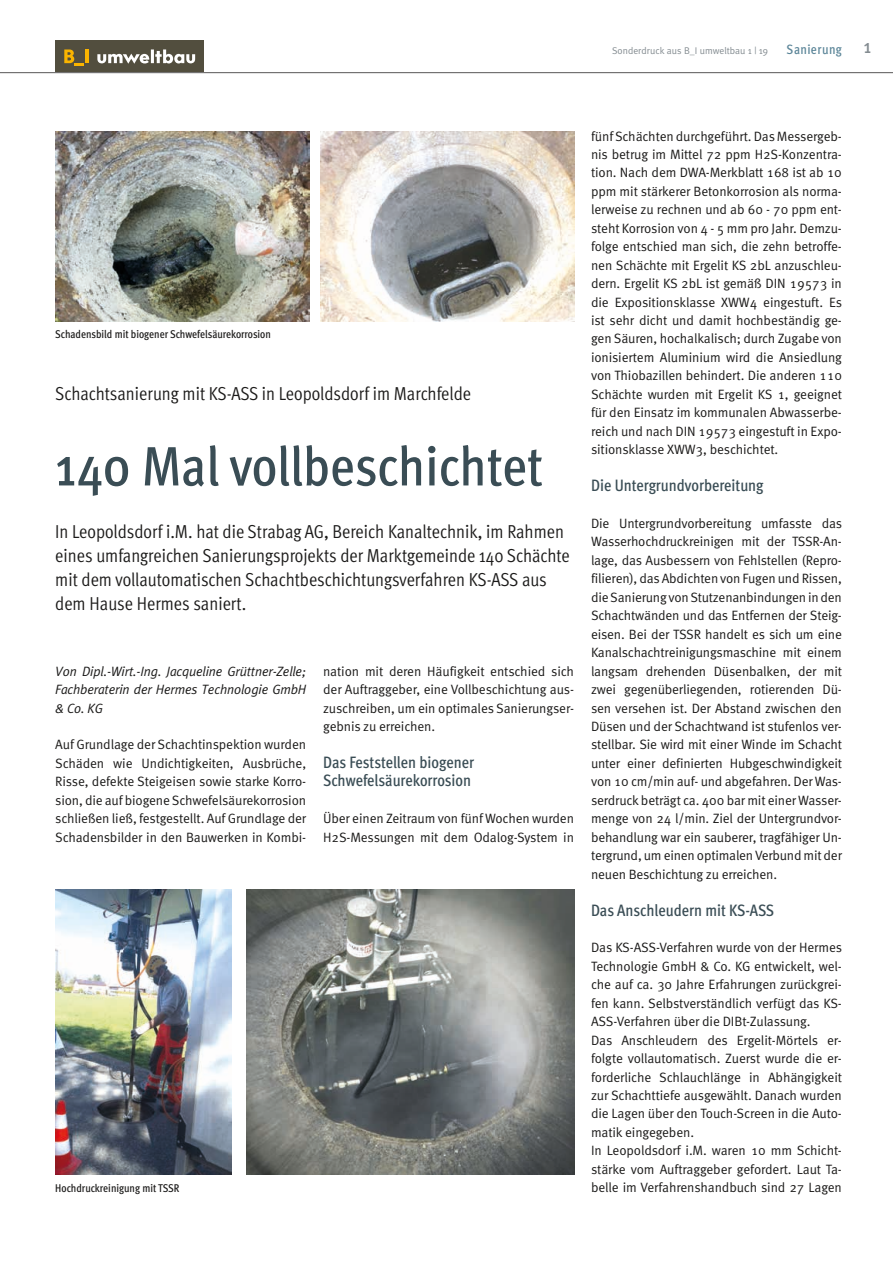
<style>
.page{position:relative;width:893px;height:1263px;background:#fff}
.page>*{position:absolute;margin:0;border:0;box-sizing:border-box;transform-origin:0 0}
.t1{font:500 condensed 55.5px "Meta OT";letter-spacing:-.005em;color:#3a4d55}
.t2{font:18.75px/24px "Meta OT Cond Norm";color:#1b1a19}
.t3{font:500 condensed 16.5px/18.5px "Meta OT";letter-spacing:-.005em;color:#3a4d55}
.t4{font:13.5px/18.5px "Meta OT";letter-spacing:-.01em;color:#1b1a19;text-align:justify}
.t5{font:italic 13.5px/18.5px "Meta Plus Normal";letter-spacing:-.01em;color:#1b1a19;text-align:justify}
.t6{font:500 condensed 13.5px "Meta OT";letter-spacing:.025em;color:#5b8598}
.t7{font:500 condensed 11.25px "Meta OT";letter-spacing:-.005em;color:#1b1a19}
.t8{font:9.75px "Meta Plus Normal";color:#848c91}
.s1{font-size:19.5px;color:#848c91}
</style>
<div class="page">
<img style="left:55px;top:132px;width:254px;height:189px">
<img style="left:320px;top:132px;width:254px;height:189px">
<img style="left:55px;top:890px;width:177px;height:284px">
<img style="left:247px;top:890px;width:327px;height:284px">
<div style="left:55px;top:40px;width:149px;height:32px;background:#524e3e"></div>
<hr style="left:85px;top:49px;width:3px;height:14px;background:#fab400">
<svg style="left:64px;top:49px;width:20px;height:16px"></svg>
<svg style="left:97px;top:49px;width:98px;height:15px"></svg>
<hr style="left:0;top:72px;width:893px;height:1px;background:#585757">
<p class="t8" style="left:612px;top:45px;width:157px">Sonderdruck aus B_I umweltbau 1 | 19</p>
<p class="t6" style="left:787px;top:40px;width:86px">Sanierung <span class="s1">1</span></p>
<p class="t7" style="left:55px;top:327px;width:217px">Schadensbild mit biogener Schwefelsäurekorrosion</p>
<h2 class="t2" style="left:55px;top:381px;width:417px">Schachtsanierung mit KS-ASS in Leopoldsdorf im Marchfelde</h2>
<h1 class="t1" style="left:55px;top:431px;width:489px">140 Mal vollbeschichtet</h1>
<p class="t2" style="left:55px;top:519px;width:516px">In Leopoldsdorf i.M. hat die Strabag AG, Bereich Kanaltechnik, im Rahmen eines umfangreichen Sanierungsprojekts der Marktgemeinde 140 Schächte mit dem vollautomatischen Schachtbeschichtungsverfahren KS-ASS aus dem Hause Hermes saniert.</p>
<p class="t5" style="left:55px;top:661px;width:252px">Von Dipl.-Wirt.-Ing. Jacqueline Grüttner-Zelle; Fachberaterin der Hermes Technologie GmbH &amp; Co. KG</p>
<p class="t4" style="left:55px;top:736px;width:252px">Auf Grundlage der Schachtinspektion wurden Schäden wie Undichtigkeiten, Ausbrüche, Risse, defekte Steigeisen sowie starke Korro&shy;sion, die auf biogene Schwefelsäurekorrosion schließen ließ, festgestellt. Auf Grundlage der Schadensbilder in den Bauwerken in Kombi-</p>
<p class="t4" style="left:323px;top:662px;width:252px">nation mit deren Häufigkeit entschied sich der Auftraggeber, eine Vollbeschichtung aus&shy;zuschreiben, um ein optimales Sanierungser&shy;gebnis zu erreichen.</p>
<p class="t3" style="left:323px;top:752px;width:152px">Das Feststellen biogener<br>Schwefelsäurekorrosion</p>
<p class="t4" style="left:323px;top:809px;width:252px">Über einen Zeitraum von fünf Wochen wurden<br>H2S-Messungen mit dem Odalog-System in</p>
<p class="t7" style="left:55px;top:1180px;width:126px">Hochdruckreinigung mit TSSR</p>
<p class="t4" style="left:591px;top:127px;width:253px">fünf Schächten durchgeführt. Das Messergeb&shy;nis betrug im Mittel 72 ppm H2S-Konzentra&shy;tion. Nach dem DWA-Merkblatt 168 ist ab 10 ppm mit stärkerer Betonkorrosion als norma&shy;lerweise zu rechnen und ab 60 - 70 ppm ent&shy;steht Korrosion von 4 - 5 mm pro Jahr. Demzu&shy;folge entschied man sich, die zehn betroffe&shy;nen Schächte mit Ergelit KS 2bL anzuschleu&shy;dern. Ergelit KS 2bL ist gemäß DIN 19573 in die Expositionsklasse XWW4 eingestuft. Es ist sehr dicht und damit hochbeständig ge&shy;gen Säuren, hochalkalisch; durch Zugabe von ionisiertem Aluminium wird die Ansiedlung von Thiobazillen behindert. Die anderen 110<br>Schächte wurden mit Ergelit KS 1, geeignet für den Einsatz im kommunalen Abwasserbe&shy;reich und nach DIN 19573 eingestuft in Expo&shy;sitionsklasse XWW3, beschichtet.</p>
<p class="t3" style="left:591px;top:475px;width:174px">Die Untergrundvorbereitung</p>
<p class="t4" style="left:591px;top:514px;width:253px">Die Untergrundvorbereitung umfasste das Wasserhochdruckreinigen mit der TSSR-An&shy;lage, das Ausbessern von Fehlstellen (Repro&shy;filieren), das Abdichten von Fugen und Rissen, die Sanierung von Stutzenanbindungen in den Schachtwänden und das Entfernen der Steig&shy;eisen. Bei der TSSR handelt es sich um eine Kanalschachtreinigungsmaschine mit einem langsam drehenden Düsenbalken, der mit zwei gegenüberliegenden, rotierenden Dü&shy;sen versehen ist. Der Abstand zwischen den Düsen und der Schachtwand ist stufenlos ver&shy;stellbar. Sie wird mit einer Winde im Schacht unter einer definierten Hubgeschwindigkeit von 10 cm/min auf- und abgefahren. Der Was&shy;serdruck beträgt ca. 400 bar mit einer Wasser&shy;menge von 24 l/min. Ziel der Untergrundvor&shy;behandlung war ein sauberer, tragfähiger Un&shy;tergrund, um einen optimalen Verbund mit der neuen Beschichtung zu erreichen.</p>
<p class="t3" style="left:591px;top:900px;width:185px">Das Anschleudern mit KS-ASS</p>
<p class="t4" style="left:591px;top:939px;width:253px;text-align:left">Das KS-ASS-Verfahren wurde von der Hermes Technologie GmbH &amp; Co. KG entwickelt, wel&shy;che auf ca. 30 Jahre Erfahrungen zurückgrei&shy;fen kann. Selbstverständlich verfügt das KS-ASS-Verfahren über die DIBt-Zulassung.<br>Das Anschleudern des Ergelit-Mörtels er&shy;folgte vollautomatisch. Zuerst wurde die er&shy;forderliche Schlauchlänge in Abhängigkeit zur Schachttiefe ausgewählt. Danach wurden die Lagen über den Touch-Screen in die Auto&shy;matik eingegeben.<br>In Leopoldsdorf i.M. waren 10 mm Schicht&shy;stärke vom Auftraggeber gefordert. Laut Ta&shy;belle im Verfahrenshandbuch sind 27 Lagen</p>
</div>
